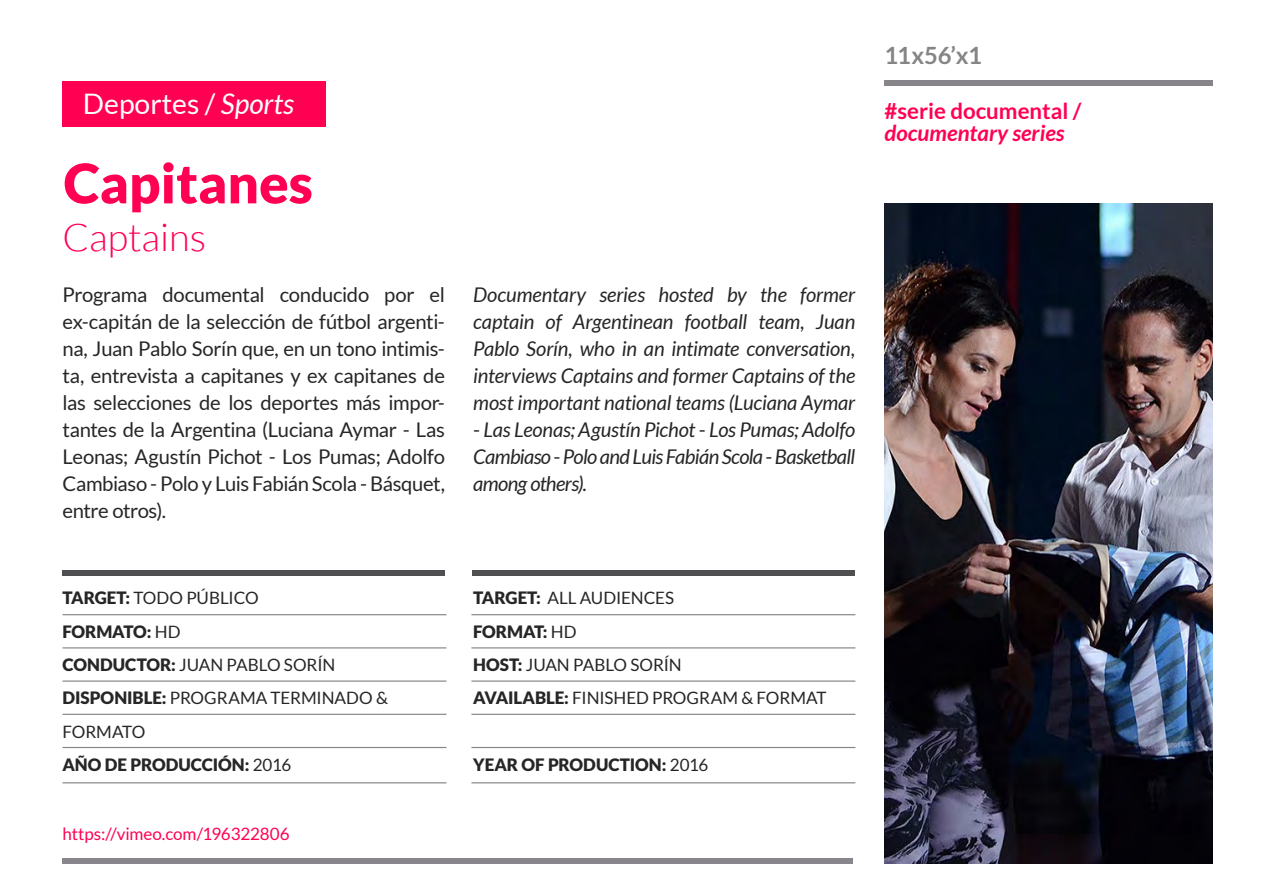
<style>
.page{position:relative;width:1263px;height:893px;background:#fff}
.page>*{position:absolute;margin:0;border:0;box-sizing:border-box;transform-origin:0 0}
.t1{font:900 54.6px "Lato";color:#ff0053}
.t2{font:300 38.1px "Lato";color:#ff0053}
.t3{font:28.35px "Lato";color:#fff}
.t4{font:700 23.85px "Lato";letter-spacing:-.01em;color:#868487}
.t5{font:700 22.2px "Lato";color:#ff0053}
.t6{font:italic 700 22.2px "Lato";color:#ff0053}
.t7{font:20.25px/27px "Lato";letter-spacing:-.02em;color:#262626;text-align:justify}
.t8{font:italic 20.25px/27px "Lato";letter-spacing:-.02em;color:#262626;text-align:justify}
.t9{font:17.1px/33.5px "Lato";letter-spacing:-.005em;color:#262626}
.t10{font:17.1px "Lato";letter-spacing:-.005em;color:#ff0053}
.t11{font:900 17.1px "Lato";letter-spacing:.005em;color:#262626}
.s1{font-style:italic}
.s2{font-style:normal}
.s3{font-weight:900}
.s4{font-weight:400}
</style>
<div class="page">
<div style="left:885px;top:81px;width:328px;height:5px;background:#878589"></div>
<img style="left:885px;top:203px;width:328px;height:660px">
<div style="left:62px;top:858px;width:791px;height:5px;background:#88868a"></div>
<div style="left:62px;top:81px;width:264px;height:45px;background:#ff0053"></div>
<div style="left:62px;top:570px;width:383px;height:6px;background:#4f4f51"></div>
<div style="left:472px;top:570px;width:383px;height:6px;background:#4f4f51"></div>
<hr style="left:62px;top:614px;width:384px;height:1px;background:#88868a">
<hr style="left:62px;top:647px;width:384px;height:1px;background:#88868a">
<hr style="left:62px;top:680px;width:384px;height:2px;background:#88868a">
<hr style="left:62px;top:714px;width:384px;height:1px;background:#88868a">
<hr style="left:62px;top:747px;width:384px;height:1px;background:#88868a">
<hr style="left:62px;top:782px;width:384px;height:1px;background:#88868a">
<hr style="left:471px;top:614px;width:384px;height:1px;background:#88868a">
<hr style="left:471px;top:647px;width:384px;height:1px;background:#88868a">
<hr style="left:471px;top:680px;width:384px;height:2px;background:#88868a">
<hr style="left:471px;top:714px;width:384px;height:1px;background:#88868a">
<hr style="left:471px;top:747px;width:384px;height:1px;background:#88868a">
<hr style="left:471px;top:782px;width:384px;height:1px;background:#88868a">
<h3 class="t3" style="left:83px;top:88px;width:213px">Deportes / <span class="s1">Sports</span></h3>
<h1 class="t1" style="left:64px;top:151px;width:251px">Capitanes</h1>
<h2 class="t2" style="left:62px;top:217px;width:145px">Captains</h2>
<p class="t7" style="left:62px;top:281px;width:384px">Programa documental conducido por el ex-capitán de la selección de fútbol argenti&shy;na, Juan Pablo Sorín que, en un tono intimis&shy;ta, entrevista a capitanes y ex capitanes de las selecciones de los deportes más impor&shy;tantes de la Argentina (Luciana Aymar - Las Leonas; Agustín Pichot - Los Pumas; Adolfo Cambiaso - Polo y Luis Fabián Scola - Básquet, entre otros).</p>
<p class="t8" style="left:473px;top:282px;width:384px">Documentary series hosted by the former captain of Argentinean football team, Juan Pablo Sorín, who in an intimate conversation, interviews Captains and former Captains of the most important national teams (Luciana Aymar</p>
<p class="t8" style="left:473px;top:416px;width:384px"><span class="s2">-</span> Las Leonas; Agustín Pichot <span class="s2">-</span> Los Pumas; Adolfo Cambiaso <span class="s2">-</span> Polo and Luis Fabián Scola <span class="s2">-</span> Basketball among others).</p>
<p class="t9" style="left:62px;top:581px;width:327px"><span class="s3">TARGET:</span> TODO PÚBLICO<br><span class="s3">FORMATO:</span> HD<br><span class="s3">CONDUCTOR:</span> JUAN PABLO SORÍN<br><span class="s3">DISPONIBLE:</span> PROGRAMA TERMINADO &amp;<br>FORMATO<br><span class="s3">AÑO DE PRODUCCIÓN:</span> 2016</p>
<p class="t9" style="left:473px;top:581px;width:355px"><span class="s3">TARGET:</span> ALL AUDIENCES<br><span class="s3">FORMAT:</span> HD<br><span class="s3">HOST:</span> JUAN PABLO SORÍN<br><span class="s3">AVAILABLE:</span> FINISHED PROGRAM &amp; FORMAT</p>
<p class="t11" style="left:473px;top:755px;width:237px">YEAR OF PRODUCTION: <span class="s4">2016</span></p>
<p class="t10" style="left:62px;top:824px;width:229px">https://vimeo.com/196322806</p>
<p class="t4" style="left:885px;top:42px;width:99px">11x56’x1</p>
<p class="t5" style="left:885px;top:98px;width:198px">#serie documental /</p>
<p class="t6" style="left:885px;top:120px;width:182px">documentary series</p>
</div>
